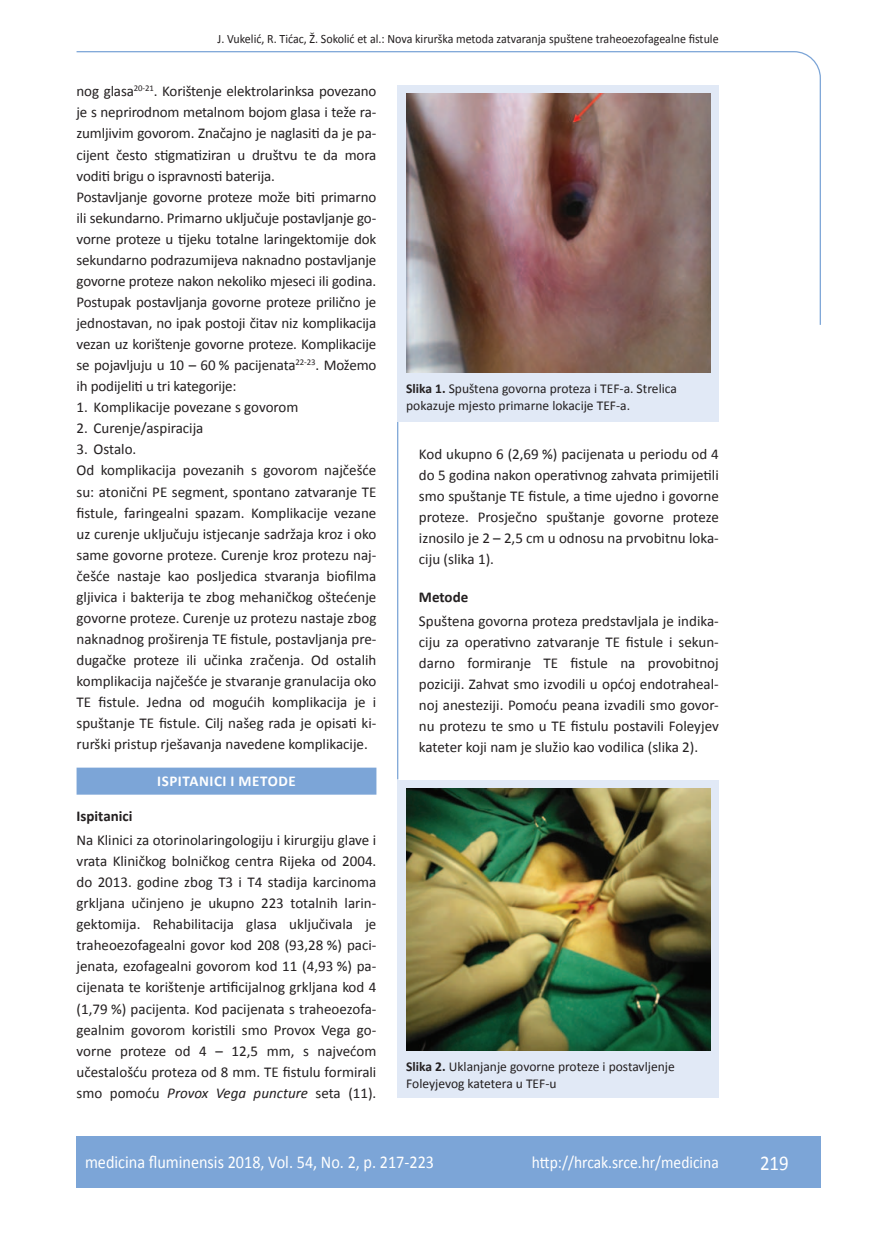
<style>
.page{position:relative;width:872px;height:1234px;background:#fff}
.page>*{position:absolute;margin:0;border:0;box-sizing:border-box;transform-origin:0 0}
.t1{font:21px "Calibri";color:#fff;scale:.9 1}
.t2{font:18px "Calibri";color:#fff;scale:.9 1}
.t3{font:17.25px "Calibri";color:#fff;scale:.9 1}
.t4{font:15px/21px "Calibri";letter-spacing:-.01em;color:#231f20;text-align:justify}
.t5{font:700 15px "Calibri";letter-spacing:.04em;color:#fff}
.t6{font:700 15px "Calibri";color:#231f20}
.t7{font:13.5px/16.5px "Calibri";color:#231f20}
.t8{font:12.75px "Calibri";color:#231f20;scale:.94 1}
.s1{font-style:italic}
.s2{font-weight:700}
</style>
<div class="page">
<svg style="left:76px;top:51px;width:745px;height:275px"></svg>
<hr style="left:397px;top:420px;width:1px;height:359px;background:#7ca5d7">
<div style="left:77px;top:1135px;width:744px;height:51px;background:#7ca5d7"></div>
<div style="left:77px;top:767px;width:299px;height:27px;background:#7ca5d7"></div>
<div style="left:398px;top:85px;width:321px;height:336px;background:#e1e9f6"></div>
<img style="left:406px;top:94px;width:304px;height:278px">
<div style="left:398px;top:780px;width:321px;height:317px;background:#e1e9f6"></div>
<img style="left:406px;top:788px;width:304px;height:262px">
<p class="t8" style="left:218px;top:30px;width:534px">J. Vukelić, R. Tićac, Ž. Sokolić et al.: Nova kirurška metoda zatvaranja spuštene traheoezofagealne fistule</p>
<p class="t4" style="left:77px;top:80px;width:301px;text-align:left">nog glasa<sup>20-21</sup>. Korištenje elektrolarinksa povezano je s neprirodnom metalnom bojom glasa i teže ra&shy;zumljivim govorom. Značajno je naglasiti da je pa&shy;cijent često stigmatiziran u društvu te da mora voditi brigu o ispravnosti baterija.<br>Postavljanje govorne proteze može biti primarno ili sekundarno. Primarno uključuje postavljanje go&shy;vorne proteze u tijeku totalne laringektomije dok sekundarno podrazumijeva naknadno postavljanje govorne proteze nakon nekoliko mjeseci ili godina.<br>Postupak postavljanja govorne proteze prilično je jednostavan, no ipak postoji čitav niz komplikacija vezan uz korištenje govorne proteze. Komplikacije se pojavljuju u 10 – 60 % pacijenata<sup>22-23</sup>. Možemo ih podijeliti u tri kategorije:</p>
<p class="t4" style="left:77px;top:396px;width:223px">1. Komplikacije povezane s govorom</p>
<p class="t4" style="left:77px;top:417px;width:128px">2. Curenje/aspiracija</p>
<p class="t4" style="left:77px;top:438px;width:301px;text-align:left">3. Ostalo.<br>Od komplikacija povezanih s govorom najčešće su: atonični PE segment, spontano zatvaranje TE fistule, faringealni spazam. Komplikacije vezane uz curenje uključuju istjecanje sadržaja kroz i oko same govorne proteze. Curenje kroz protezu naj&shy;češće nastaje kao posljedica stvaranja biofilma gljivica i bakterija te zbog mehaničkog oštećenje govorne proteze. Curenje uz protezu nastaje zbog naknadnog proširenja TE fistule, postavljanja pre&shy;dugačke proteze ili učinka zračenja. Od ostalih komplikacija najčešće je stvaranje granulacija oko TE fistule. Jedna od mogućih komplikacija je i spuštanje TE fistule. Cilj našeg rada je opisati ki&shy;rurški pristup rješavanja navedene komplikacije.</p>
<p class="t5" style="left:157px;top:771px;width:140px">ISPITANICI I METODE</p>
<p class="t6" style="left:77px;top:806px;width:57px">Ispitanici</p>
<p class="t4" style="left:77px;top:828px;width:301px">Na Klinici za otorinolaringologiju i kirurgiju glave i vrata Kliničkog bolničkog centra Rijeka od 2004. do 2013. godine zbog T3 i T4 stadija karcinoma grkljana učinjeno je ukupno 223 totalnih larin&shy;gektomija. Rehabilitacija glasa uključivala je traheoezofagealni govor kod 208 (93,28 %) paci&shy;jenata, ezofagealni govorom kod 11 (4,93 %) pa&shy;cijenata te korištenje artificijalnog grkljana kod 4 (1,79 %) pacijenta. Kod pacijenata s traheoezofa&shy;gealnim govorom koristili smo Provox Vega go&shy;vorne proteze od 4 – 12,5 mm, s najvećom učestalošću proteza od 8 mm. TE fistulu formirali smo pomoću <span class="s1">Provox Vega puncture</span> seta (11).</p>
<p class="t7" style="left:406px;top:379px;width:272px"><span class="s2">Slika 1.</span> Spuštena govorna proteza i TEF-a. Strelica pokazuje mjesto primarne lokacije TEF-a.</p>
<p class="t4" style="left:419px;top:443px;width:301px">Kod ukupno 6 (2,69 %) pacijenata u periodu od 4 do 5 godina nakon operativnog zahvata primijetili smo spuštanje TE fistule, a time ujedno i govorne proteze. Prosječno spuštanje govorne proteze iznosilo je 2 – 2,5 cm u odnosu na prvobitnu loka&shy;ciju (slika 1).</p>
<p class="t6" style="left:419px;top:587px;width:51px">Metode</p>
<p class="t4" style="left:419px;top:609px;width:301px">Spuštena govorna proteza predstavljala je indika&shy;ciju za operativno zatvaranje TE fistule i sekun&shy;darno formiranje TE fistule na provobitnoj poziciji. Zahvat smo izvodili u općoj endotraheal&shy;noj anesteziji. Pomoću peana izvadili smo govor&shy;nu protezu te smo u TE fistulu postavili Foleyjev kateter koji nam je služio kao vodilica (slika 2).</p>
<p class="t7" style="left:406px;top:1057px;width:270px"><span class="s2">Slika 2.</span> Uklanjanje govorne proteze i postavljenje<br>Foleyjevog katetera u TEF-u</p>
<p class="t2" style="left:85px;top:1150px;width:389px">medicina fluminensis 2018, Vol. 54, No. 2, p. 217-223</p>
<p class="t3" style="left:532px;top:1151px;width:209px">http://hrcak.srce.hr/medicina</p>
<h1 class="t1" style="left:760px;top:1149px;width:33px">219</h1>
</div>
